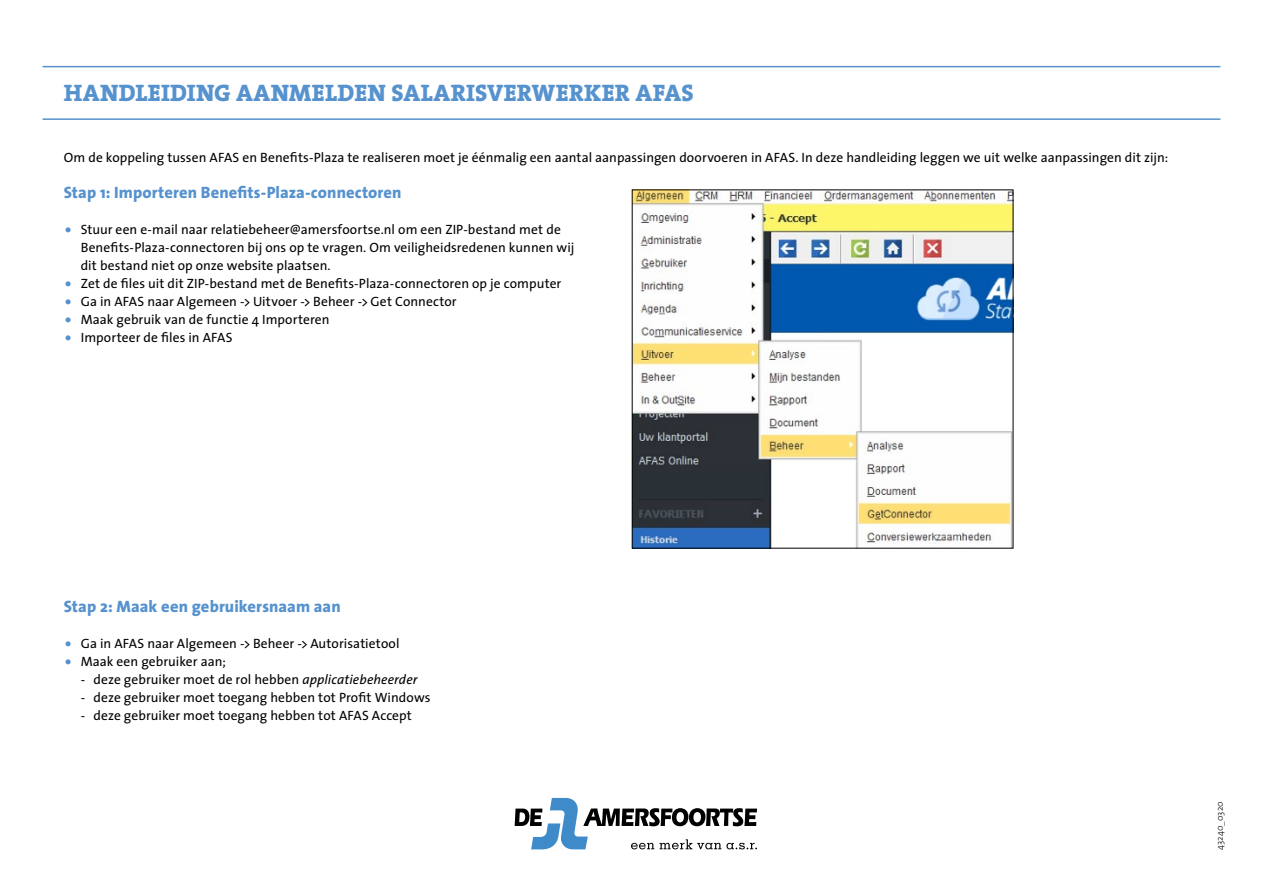
<style>
.page{position:relative;width:1263px;height:893px;background:#fff}
.page>*{position:absolute;margin:0;border:0;box-sizing:border-box;transform-origin:0 0}
.Artikelkop_Begint_Pa{font:24px "The Serif Extra Bold Caps";letter-spacing:.015em;color:#5692ce}
._1-Subkop{font:800 16.5px "The Sans";letter-spacing:.005em;color:#5692ce}
._4-Platte_tekst_insp{font:13.5px/18px "The Sans";letter-spacing:.005em;color:#000}
._0-Platte_tekst{font:13.5px "The Sans";color:#000}
.t1{font:300 9px "The Sans";letter-spacing:.005em;color:#000}
.s1{font-size:21px;color:#5692ce}
.s2{font-style:italic}
</style>
<div class="page">
<svg style="left:515px;top:798px;width:242px;height:51px"></svg>
<hr style="left:43px;top:66px;width:1177px;height:1px;background:#5692ce">
<hr style="left:43px;top:118px;width:1177px;height:2px;background:#5692ce">
<img style="left:634px;top:191px;width:377px;height:356px">
<p class="Artikelkop_Begint_Pa" style="left:64px;top:73px;width:631px">HANDLEIDING AANMELDEN SALARISVERWERKER AFAS</p>
<p class="_0-Platte_tekst" style="left:64px;top:146px;width:1106px">Om de koppeling tussen AFAS en Benefits-Plaza te realiseren moet je éénmalig een aantal aanpassingen doorvoeren in AFAS. In deze handleiding leggen we uit welke aanpassingen dit zijn:</p>
<p class="_1-Subkop" style="left:64px;top:178px;width:339px">Stap 1: Importeren Benefits-Plaza-connectoren</p>
<p class="_4-Platte_tekst_insp" style="left:81px;top:220px;width:495px;text-indent:-17px"><span class="s1">•</span> Stuur een e-mail naar relatiebeheer@amersfoortse.nl om een ZIP-bestand met de<br>Benefits-Plaza-connectoren bij ons op te vragen. Om veiligheidsredenen kunnen wij dit bestand niet op onze website plaatsen.</p>
<p class="_4-Platte_tekst_insp" style="left:64px;top:274px;width:499px"><span class="s1">•</span> Zet de files uit dit ZIP-bestand met de Benefits-Plaza-connectoren op je computer</p>
<p class="_4-Platte_tekst_insp" style="left:64px;top:292px;width:394px"><span class="s1">•</span> Ga in AFAS naar Algemeen -&gt; Uitvoer -&gt; Beheer -&gt; Get Connector</p>
<p class="_4-Platte_tekst_insp" style="left:64px;top:310px;width:267px"><span class="s1">•</span> Maak gebruik van de functie 4 Importeren</p>
<p class="_4-Platte_tekst_insp" style="left:64px;top:328px;width:170px"><span class="s1">•</span> Importeer de files in AFAS</p>
<p class="_1-Subkop" style="left:64px;top:592px;width:278px">Stap 2: Maak een gebruikersnaam aan</p>
<p class="_4-Platte_tekst_insp" style="left:64px;top:634px;width:337px"><span class="s1">•</span> Ga in AFAS naar Algemeen -&gt; Beheer -&gt; Autorisatietool</p>
<p class="_4-Platte_tekst_insp" style="left:64px;top:652px;width:164px"><span class="s1">•</span> Maak een gebruiker aan;</p>
<p class="_4-Platte_tekst_insp" style="left:81px;top:670px;width:338px">- deze gebruiker moet de rol hebben <span class="s2">applicatiebeheerder</span></p>
<p class="_4-Platte_tekst_insp" style="left:81px;top:688px;width:351px">- deze gebruiker moet toegang hebben tot Profit Windows</p>
<p class="_4-Platte_tekst_insp" style="left:81px;top:706px;width:333px">- deze gebruiker moet toegang hebben tot AFAS Accept</p>
<p class="t1" style="left:1212px;top:850px;width:50px;rotate:-90deg">43240_0320</p>
</div>
